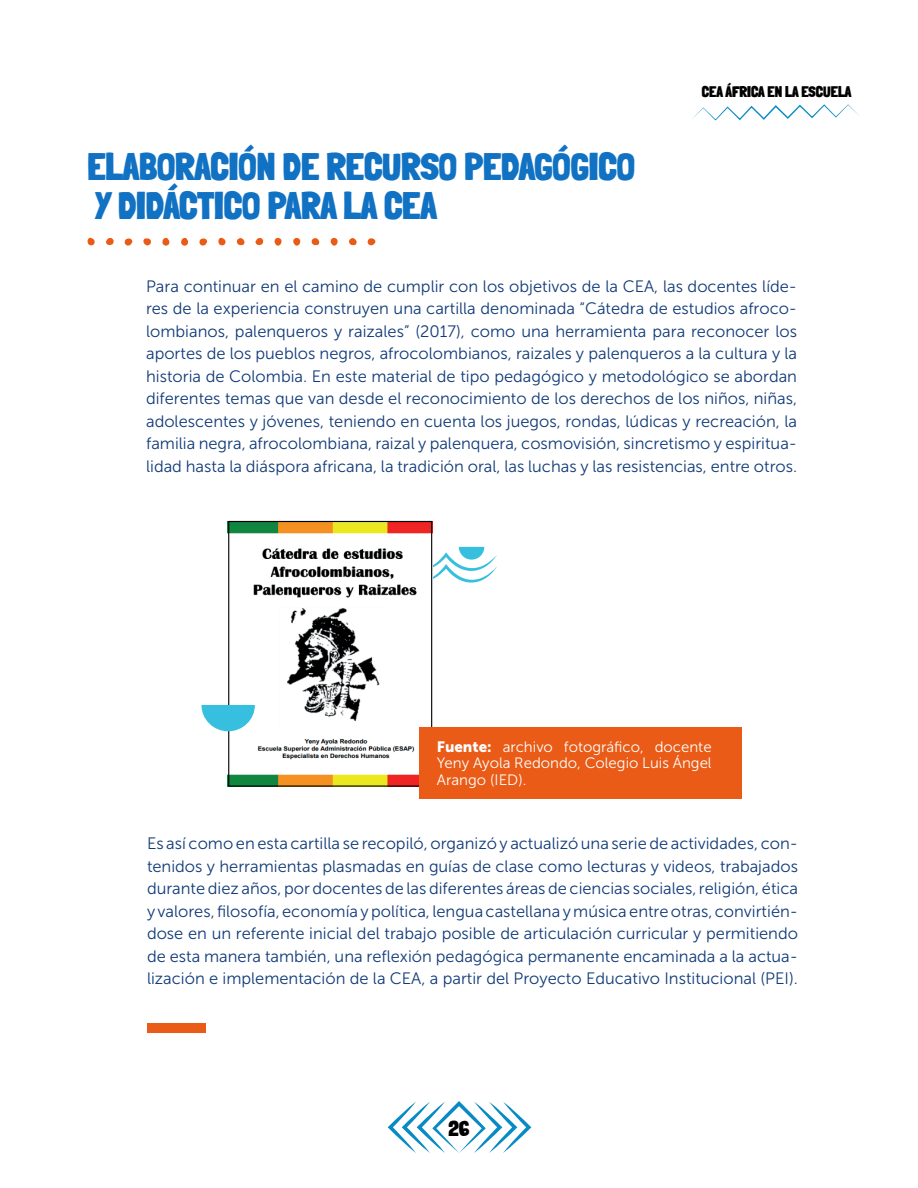
<style>
.page{position:relative;width:918px;height:1188px;background:#fff}
.page>*{position:absolute;margin:0;border:0;box-sizing:border-box;transform-origin:0 0}
.t1{font:900 37.5px "Londrina Solid";color:#1172c3}
.t2{font:900 21px "Londrina Solid";color:#000}
.t3{font:16.5px/22.5px "Museo Sans 300";color:#113b78;text-align:justify}
.t4{font:15px/16.5px "Museo Sans 300";color:#fff;text-align:justify}
.t5{font:900 15px "Londrina Solid";color:#000}
.s1{font-family:"Museo Sans 900"}
</style>
<div class="page">
<svg style="left:388px;top:1101px;width:143px;height:52px"></svg>
<svg style="left:692px;top:104px;width:167px;height:17px"></svg>
<svg style="left:367px;top:238px;width:9px;height:8px"></svg>
<svg style="left:274px;top:238px;width:8px;height:8px"></svg>
<svg style="left:255px;top:238px;width:8px;height:7px"></svg>
<svg style="left:106px;top:238px;width:8px;height:7px"></svg>
<svg style="left:312px;top:238px;width:7px;height:7px"></svg>
<svg style="left:237px;top:238px;width:8px;height:7px"></svg>
<svg style="left:349px;top:238px;width:8px;height:7px"></svg>
<svg style="left:293px;top:238px;width:8px;height:8px"></svg>
<svg style="left:330px;top:238px;width:8px;height:8px"></svg>
<svg style="left:181px;top:238px;width:7px;height:8px"></svg>
<svg style="left:199px;top:238px;width:8px;height:8px"></svg>
<svg style="left:124px;top:238px;width:9px;height:8px"></svg>
<svg style="left:143px;top:238px;width:8px;height:8px"></svg>
<svg style="left:162px;top:238px;width:8px;height:8px"></svg>
<svg style="left:88px;top:238px;width:7px;height:8px"></svg>
<svg style="left:218px;top:238px;width:8px;height:8px"></svg>
<svg style="left:432px;top:547px;width:65px;height:41px"></svg>
<img style="left:230px;top:523px;width:200px;height:262px">
<div style="left:228px;top:521px;width:204px;height:266px;border:1px solid #000"></div>
<div style="left:147px;top:1023px;width:59px;height:10px;background:#e95b16"></div>
<svg style="left:201px;top:705px;width:54px;height:26px"></svg>
<div style="left:420px;top:728px;width:322px;height:71px;background:#e95b16"></div>
<p class="t1" style="left:88px;top:145px;width:549px">ELABORACIÓN DE RECURSO PEDAGÓGICO</p>
<p class="t1" style="left:95px;top:184px;width:343px">Y DIDÁCTICO PARA LA CEA</p>
<p class="t5" style="left:702px;top:83px;width:151px">CEA ÁFRICA EN LA ESCUELA</p>
<p class="t3" style="left:146px;top:275px;width:653px">Para continuar en el camino de cumplir con los objetivos de la CEA, las docentes líde&shy;res de la experiencia construyen una cartilla denominada “Cátedra de estudios afroco&shy;lombianos, palenqueros y raizales” (2017), como una herramienta para reconocer los aportes de los pueblos negros, afrocolombianos, raizales y palenqueros a la cultura y la historia de Colombia. En este material de tipo pedagógico y metodológico se abordan diferentes temas que van desde el reconocimiento de los derechos de los niños, niñas, adolescentes y jóvenes, teniendo en cuenta los juegos, rondas, lúdicas y recreación, la familia negra, afrocolombiana, raizal y palenquera, cosmovisión, sincretismo y espiritua&shy;lidad hasta la diáspora africana, la tradición oral, las luchas y las resistencias, entre otros.</p>
<p class="t4" style="left:437px;top:738px;width:276px"><span class="s1">Fuente:</span> archivo fotográfico, docente Yeny Ayola Redondo, Colegio Luis Ángel Arango (IED).</p>
<p class="t3" style="left:147px;top:832px;width:653px">Es así como en esta cartilla se recopiló, organizó y actualizó una serie de actividades, con&shy;tenidos y herramientas plasmadas en guías de clase como lecturas y videos, trabajados durante diez años, por docentes de las diferentes áreas de ciencias sociales, religión, ética y valores, filosofía, economía y política, lengua castellana y música entre otras, convirtién&shy;dose en un referente inicial del trabajo posible de articulación curricular y permitiendo de esta manera también, una reflexión pedagógica permanente encaminada a la actua&shy;lización e implementación de la CEA, a partir del Proyecto Educativo Institucional (PEI).</p>
<p class="t2" style="left:448px;top:1116px;width:23px">26</p>
</div>
